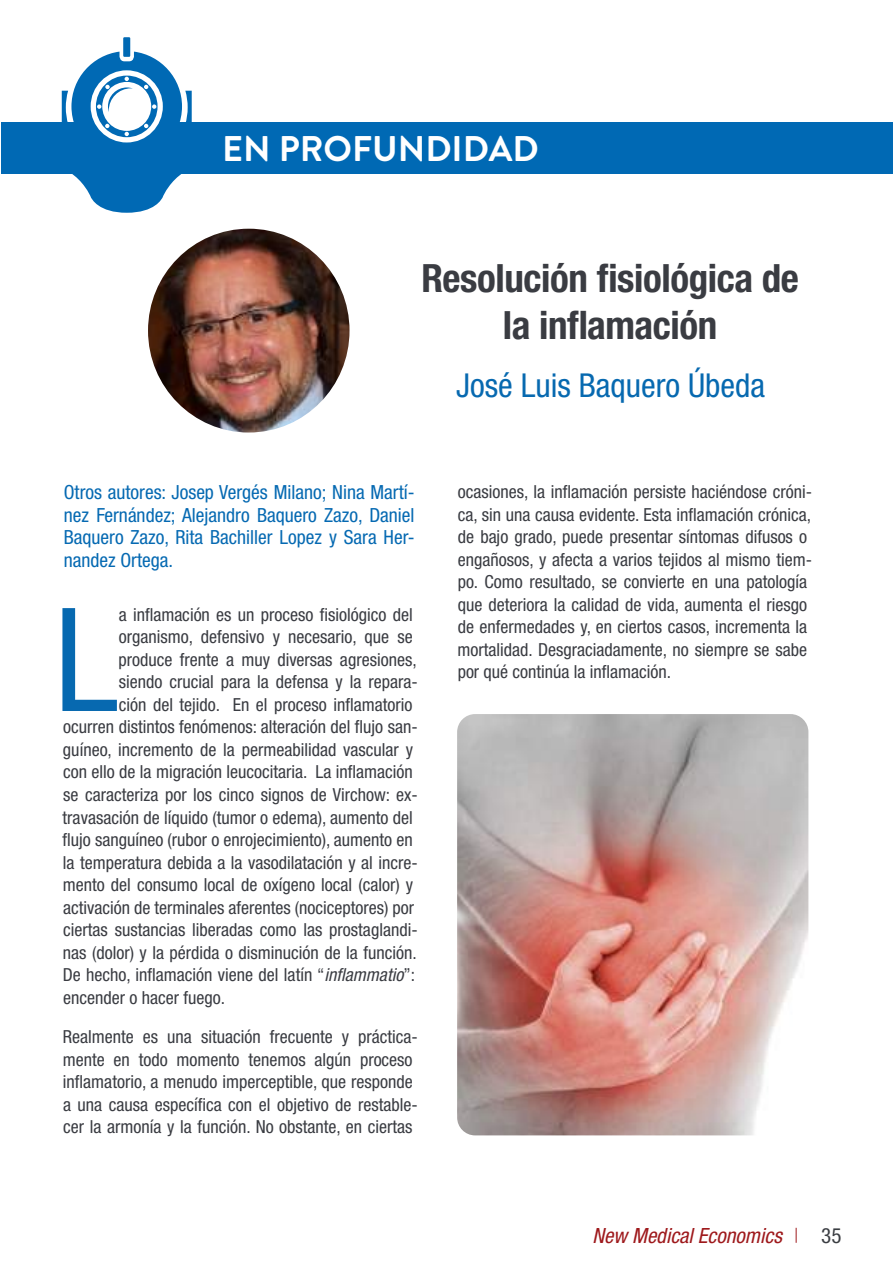
<style>
.page{position:relative;width:893px;height:1263px;background:#fff}
.page>*{position:absolute;margin:0;border:0;box-sizing:border-box;transform-origin:0 0}
.t1{font:condensed 144px "Helvetica Neue LT Std";color:#0769b0}
.t2{font:700 condensed 39px/46.8px "Helvetica Neue LT Std";letter-spacing:-.01em;color:#3a3c42;text-align:center}
.t3{font:700 35.7px "Brandon Grotesque";color:#fff}
.t4{font:condensed 33px "Helvetica Neue LT Std";color:#0769b0}
.t5{font:italic condensed 21px "Helvetica Neue LT Std";color:#9e191c}
.t6{font:condensed 21px "Helvetica Neue LT Std";color:#3a3d42}
.t7{font:condensed 19.5px/22.5px "Helvetica Neue LT Std";color:#0569b2;text-align:justify}
.t8{font:condensed 18px/22.5px "Helvetica Neue LT Std";color:#3a3c42}
.s1{font-style:italic}
</style>
<div class="page">
<svg style="left:796px;top:1228px;width:1px;height:15px"></svg>
<div style="left:1px;top:122px;width:892px;height:51px;background:#0069b4"></div>
<div style="left:123px;top:37px;width:7px;height:20px;background:#0069b4"></div>
<svg style="left:51px;top:52px;width:152px;height:161px"></svg>
<img style="left:148px;top:229px;width:201px;height:203px">
<img style="left:457px;top:714px;width:351px;height:421px">
<h3 class="t3" style="left:222px;top:124px;width:318px">EN PROFUNDIDAD</h3>
<h2 class="t2" style="left:421px;top:254px;width:379px">Resolución fisiológica de la inflamación</h2>
<p class="t7" style="left:64px;top:481px;width:352px">Otros autores: Josep Vergés Milano; Nina Martí&shy;nez Fernández; Alejandro Baquero Zazo, Daniel Baquero Zazo, Rita Bachiller Lopez y Sara Her&shy;nandez Ortega.</p>
<h1 class="t1" style="left:54px;top:577px;width:65px">L</h1>
<p class="t8" style="left:119px;top:603px;width:296px">a inflamación es un proceso fisiológico del</p>
<p class="t8" style="left:119px;top:626px;width:295px">organismo, defensivo y necesario, que se</p>
<p class="t8" style="left:119px;top:648px;width:300px">produce frente a muy diversas agresiones,</p>
<p class="t8" style="left:119px;top:671px;width:300px">siendo crucial para la defensa y la repara-</p>
<p class="t8" style="left:119px;top:693px;width:295px">ción del tejido. En el proceso inflamatorio</p>
<p class="t8" style="left:63px;top:716px;width:356px">ocurren distintos fenómenos: alteración del flujo san-</p>
<p class="t8" style="left:63px;top:738px;width:352px">guíneo, incremento de la permeabilidad vascular y</p>
<p class="t8" style="left:63px;top:761px;width:351px">con ello de la migración leucocitaria. La inflamación</p>
<p class="t8" style="left:63px;top:783px;width:356px">se caracteriza por los cinco signos de Virchow: ex-</p>
<p class="t8" style="left:63px;top:806px;width:352px">travasación de líquido (tumor o edema), aumento del</p>
<p class="t8" style="left:63px;top:828px;width:352px">flujo sanguíneo (rubor o enrojecimiento), aumento en</p>
<p class="t8" style="left:63px;top:851px;width:356px">la temperatura debida a la vasodilatación y al incre-</p>
<p class="t8" style="left:63px;top:873px;width:352px">mento del consumo local de oxígeno local (calor) y</p>
<p class="t8" style="left:63px;top:896px;width:353px">activación de terminales aferentes (nociceptores) por</p>
<p class="t8" style="left:63px;top:918px;width:356px">ciertas sustancias liberadas como las prostaglandi-</p>
<p class="t8" style="left:63px;top:941px;width:355px">nas (dolor) y la pérdida o disminución de la función.</p>
<p class="t8" style="left:63px;top:963px;width:354px">De hecho, inflamación viene del latín “<span class="s1">inflammatio</span>”:</p>
<p class="t8" style="left:63px;top:986px;width:163px">encender o hacer fuego.</p>
<p class="t8" style="left:63px;top:1025px;width:356px">Realmente es una situación frecuente y práctica&shy;mente en todo momento tenemos algún proceso inflamatorio, a menudo imperceptible, que responde a una causa específica con el objetivo de restable&shy;cer la armonía y la función. No obstante, en ciertas</p>
<h3 class="t4" style="left:456px;top:366px;width:311px">José Luis Baquero Úbeda</h3>
<p class="t8" style="left:457px;top:481px;width:356px">ocasiones, la inflamación persiste haciéndose cróni&shy;ca, sin una causa evidente. Esta inflamación crónica, de bajo grado, puede presentar síntomas difusos o engañosos, y afecta a varios tejidos al mismo tiem&shy;po. Como resultado, se convierte en una patología que deteriora la calidad de vida, aumenta el riesgo de enfermedades y, en ciertos casos, incrementa la mortalidad. Desgraciadamente, no siempre se sabe por qué continúa la inflamación.</p>
<p class="t5" style="left:593px;top:1223px;width:191px">New Medical Economics</p>
<p class="t6" style="left:821px;top:1223px;width:22px">35</p>
</div>
